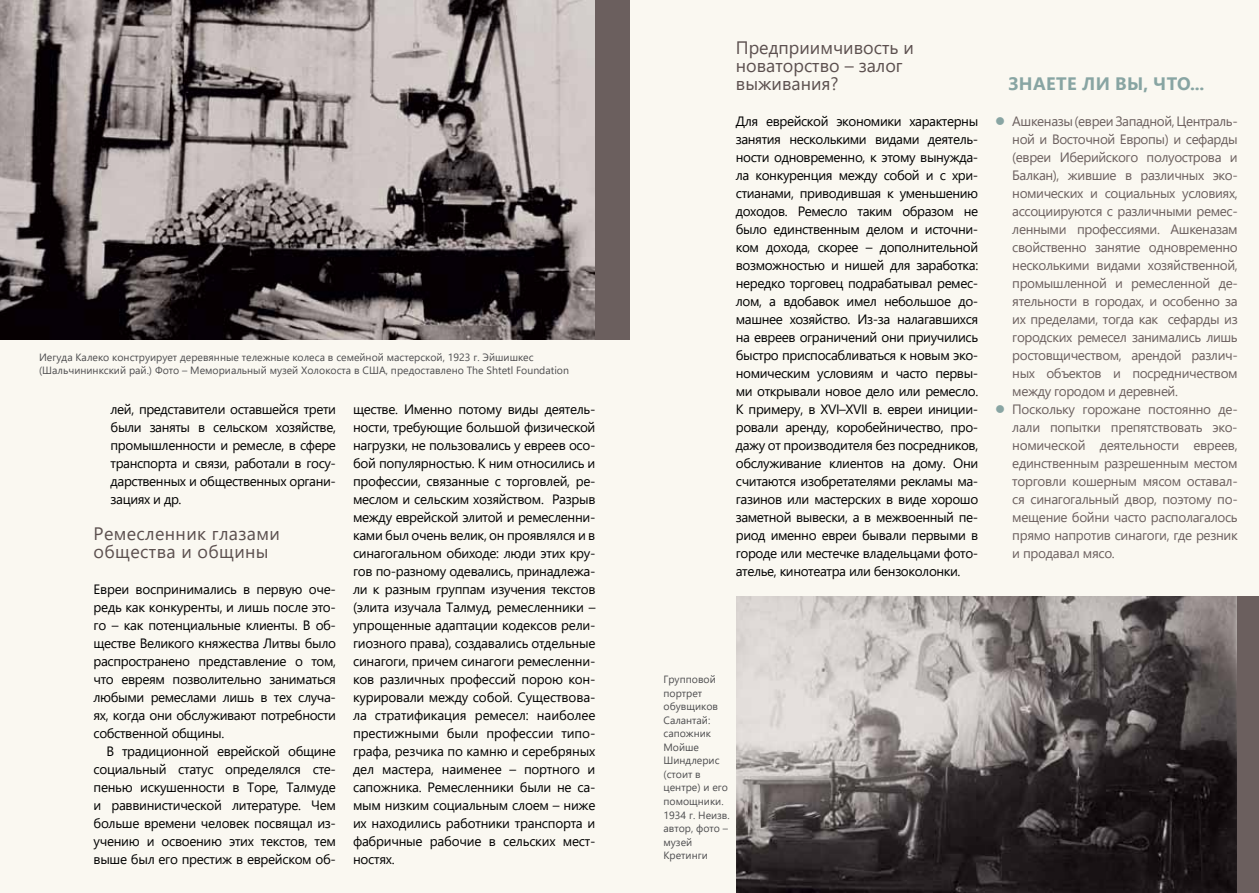
<style>
.page{position:relative;width:1259px;height:893px;background:#faf8f1}
.page>*{position:absolute;margin:0;border:0;box-sizing:border-box;transform-origin:0 0}
.t1{font:18px/18px "Segoe UI";color:#5c504f}
.t2{font:18px/18px "Segoe UI";letter-spacing:.02em;color:#5c504f}
.t3{font:700 18px "Segoe UI";letter-spacing:.025em;color:#88a5a3}
.t4{font:13.5px/18px "Segoe UI";letter-spacing:-.03em;color:#000;text-align:justify}
.t5{font:13.5px/18px "Segoe UI";letter-spacing:-.025em;color:#6b5f5e;text-align:justify}
.t6{font:10.5px/13.5px "Segoe UI";color:#4d4d4f}
.s1{color:#88a5a3}
</style>
<div class="page">
<img style="left:736px;top:596px;width:501px;height:297px">
<img style="left:0;top:0;width:595px;height:339px">
<div style="left:595px;top:0;width:34px;height:339px;background:#6b5f5e"></div>
<div style="left:1237px;top:596px;width:22px;height:297px;background:#6b5f5e"></div>
<p class="t6" style="left:39px;top:350px;width:531px">И егуда Калеко конструирует деревянные тележные колеса в семейной мастерской, 1923 г. Эйшишкес (Шальчининкский рай.) Фото – Мемориальный музей Холокоста в США, предоставлено The Shtetl Foundation</p>
<p class="t4" style="left:111px;top:400px;width:227px">лей, представители оставшейся трети были заняты в сельском хозяйстве, промышленности и ремесле, в сфере транспорта и связи, работали в госу&shy;дарственных и общественных органи&shy;зациях и др.</p>
<h1 class="t2" style="left:94px;top:524px;width:188px">Ремесленник глазами общества и общины</h1>
<p class="t4" style="left:94px;top:580px;width:244px">Евреи воспринимались в первую оче&shy;редь как конкуренты, и лишь после это&shy;го – как потенциальные клиенты. В об&shy;ществе Великого княжества Литвы было распространено представление о том, что евреям позволительно заниматься любыми ремеслами лишь в тех случа&shy;ях, когда они обслуживают потребности собственной общины.</p>
<p class="t4" style="left:94px;top:742px;width:244px;text-indent:13px">В традиционной еврейской общине социальный статус определялся сте&shy;пенью искушенности в Торе, Талмуде и раввинистической литературе. Чем больше времени человек посвящал из&shy;учению и освоению этих текстов, тем выше был его престиж в еврейском об-</p>
<p class="t4" style="left:353px;top:400px;width:244px">ществе. И менно потому виды деятель&shy;ности, требующие большой физической нагрузки, не пользовались у евреев осо&shy;бой популярностью. К ним относились и профессии, связанные с торговлей, ре&shy;меслом и сельским хозяйством. Разрыв между еврейской элитой и ремесленни&shy;ками был очень велик, он проявлялся и в синагогальном обиходе: люди этих кру&shy;гов по-разному одевались, принадлежа&shy;ли к разным группам изучения текстов (элита изучала Талмуд, ремесленники – упрощенные адаптации кодексов рели&shy;гиозного права), создавались отдельные синагоги, причем синагоги ремесленни&shy;ков различных профессий порою кон&shy;курировали между собой. Существова&shy;ла стратификация ремесел: наиболее престижными были профессии типо&shy;графа, резчика по камню и серебряных дел мастера, наименее – портного и сапожника. Ремесленники были не са&shy;мым низким социальным слоем – ниже их находились работники транспорта и фабричные рабочие в сельских мест&shy;ностях.</p>
<h1 class="t1" style="left:736px;top:38px;width:180px">Предприимчивость и новаторство – залог выживания?</h1>
<p class="t4" style="left:736px;top:112px;width:244px">Для еврейской экономики характерны занятия несколькими видами деятель&shy;ности одновременно, к этому вынужда&shy;ла конкуренция между собой и с хри&shy;стианами, приводившая к уменьшению доходов. Ремесло таким образом не было единственным делом и источни&shy;ком дохода, скорее – дополнительной возможностью и нишей для заработка: нередко торговец подрабатывал ремес&shy;лом, а вдобавок имел небольшое до&shy;машнее хозяйство. И з-за налагавшихся на евреев ограничений они приучились быстро приспосабливаться к новым эко&shy;номическим условиям и часто первы&shy;ми открывали новое дело или ремесло.<br>К примеру, в XVI–XVII в. евреи иниции&shy;ровали аренду, коробейничество, про&shy;дажу от производителя без посредников, обслуживание клиентов на дому. Они считаются изобретателями рекламы ма&shy;газинов или мастерских в виде хорошо заметной вывески, а в межвоенный пе&shy;риод именно евреи бывали первыми в городе или местечке владельцами фото&shy;ателье, кинотеатра или бензоколонки.</p>
<h1 class="t3" style="left:1008px;top:69px;width:198px">ЗНАЕТЕ ЛИ ВЫ, ЧТО...</h1>
<p class="t5" style="left:1012px;top:112px;width:227px;text-indent:-17px"><span class="s1">●</span> Ашкеназы (евреи Западной, Централь&shy;ной и Восточной Европы) и сефарды (евреи И берийского полуострова и Балкан), жившие в различных эко&shy;номических и социальных условиях, ассоциируются с различными ремес&shy;ленными профессиями. Ашкеназам свойственно занятие одновременно несколькими видами хозяйственной, промышленной и ремесленной де&shy;ятельности в городах, и особенно за их пределами, тогда как сефарды из городских ремесел занимались лишь ростовщичеством, арендой различ&shy;ных объектов и посредничеством между городом и деревней.</p>
<p class="t5" style="left:1012px;top:400px;width:227px;text-indent:-17px"><span class="s1">●</span> Поскольку горожане постоянно де&shy;лали попытки препятствовать эко&shy;номической деятельности евреев, единственным разрешенным местом торговли кошерным мясом оставал&shy;ся синагогальный двор, поэтому по&shy;мещение бойни часто располагалось прямо напротив синагоги, где резник и продавал мясо.</p>
<p class="t6" style="left:663px;top:673px;width:68px">Групповой портрет обувщиков<br>Салантай: сапожник<br>Мойше<br>Шиндлерис (стоит в центре) и его помощники.<br>1934 г. Неизв. автор, фото – музей<br>Кретинги</p>
</div>
